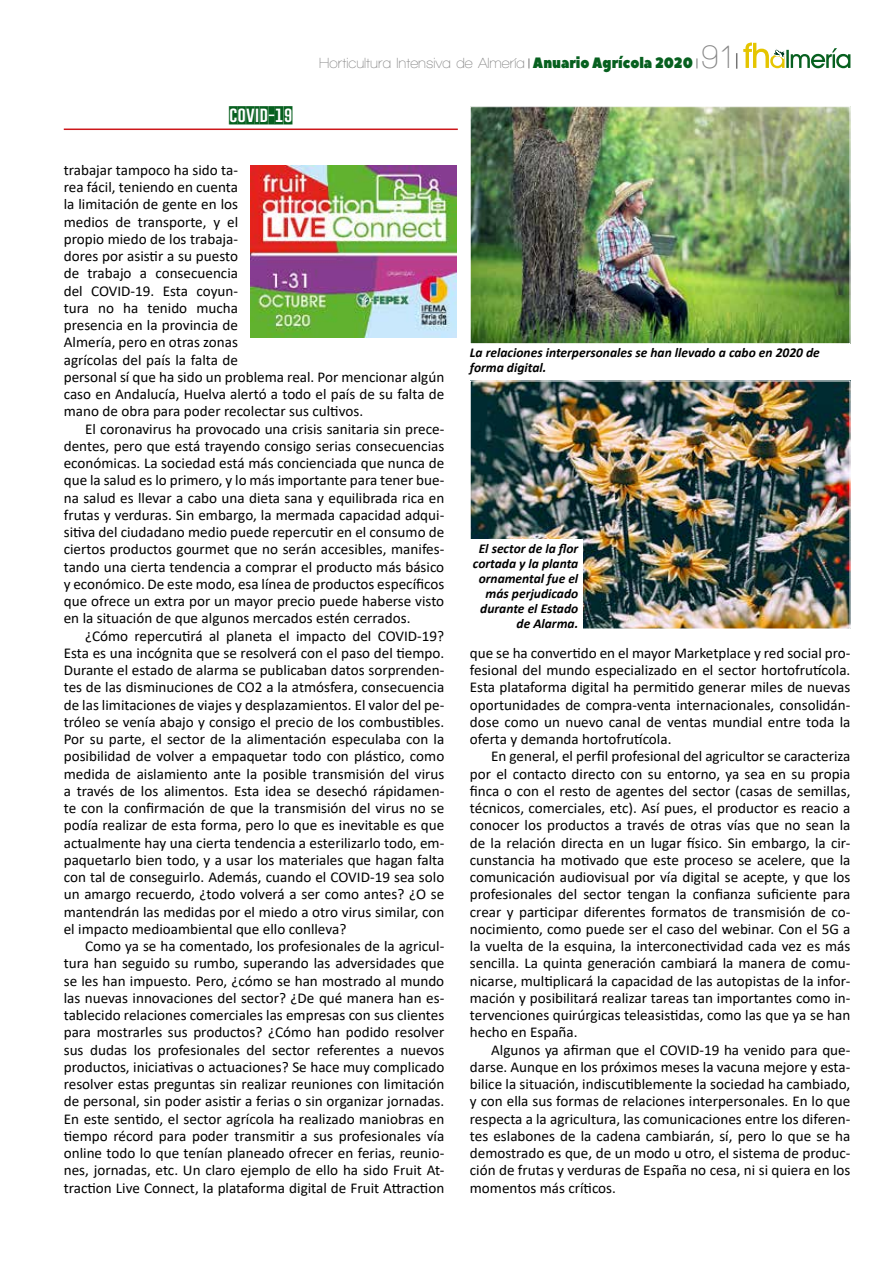
<style>
.page{position:relative;width:893px;height:1263px;background:#fff}
.page>*{position:absolute;margin:0;border:0;box-sizing:border-box;transform-origin:0 0}
.t1{font:600 34.5px "Walkway";color:#878787;scale:.9 1}
.t2{font:18px "Gobold Blocky";color:#07601f;scale:1.2 1}
.t3{font:15px/17.2px "Calibri";color:#000;text-align:justify}
.t4{font:600 15px "Walkway";color:#878787}
.t5{font:italic 700 13.5px/15px "Calibri";color:#000}
.s1{font-size:13.5px;color:#000}
.s2{font-family:"Peace Sans";font-weight:400;color:#07601f}
.s3{font-size:21px;color:#000}
</style>
<div class="page">
<svg style="left:743px;top:43px;width:107px;height:25px"></svg>
<hr style="left:64px;top:129px;width:394px;height:1px;background:#cd171a">
<img style="left:472px;top:108px;width:376px;height:234px">
<div style="left:470px;top:106px;width:380px;height:238px;border:1px solid #fff"></div>
<img style="left:472px;top:383px;width:376px;height:244px">
<div style="left:470px;top:381px;width:380px;height:248px;border:1px solid #fff"></div>
<img style="left:251px;top:166px;width:206px;height:171px">
<div style="left:466px;top:539px;width:117px;height:92px;background:#fff"></div>
<p class="t2" style="left:229px;top:104px;width:54px">COVID-19</p>
<p class="t4" style="left:319px;top:55px;width:381px">Horticultura Intensiva de Almería <span class="s1">|</span> <span class="s2">Anuario Agrícola 2020</span> <span class="s1">|</span></p>
<h1 class="t1" style="left:701px;top:38px;width:44px">91<span class="s3">|</span></h1>
<p class="t3" style="left:64px;top:161px;width:382px;text-align:left">trabajar tampoco ha sido ta-<br>rea fácil, teniendo en cuenta<br>la limitación de gente en los<br>medios de transporte, y el<br>propio miedo de los trabaja-<br>dores por asistir a su puesto<br>de trabajo a consecuencia<br>del COVID-19. Esta coyun-<br>tura no ha tenido mucha<br>presencia en la provincia de<br>Almería, pero en otras zonas<br>agrícolas del país la falta de<br>personal sí que ha sido un problema real. Por mencionar algún caso en Andalucía, Huelva alertó a todo el país de su falta de mano de obra para poder recolectar sus cultivos.</p>
<p class="t3" style="left:64px;top:420px;width:382px;text-indent:21px">El coronavirus ha provocado una crisis sanitaria sin prece&shy;dentes, pero que está trayendo consigo serias consecuencias económicas. La sociedad está más concienciada que nunca de que la salud es lo primero, y lo más importante para tener bue&shy;na salud es llevar a cabo una dieta sana y equilibrada rica en frutas y verduras. Sin embargo, la mermada capacidad adqui&shy;sitiva del ciudadano medio puede repercutir en el consumo de ciertos productos gourmet que no serán accesibles, manifes&shy;tando una cierta tendencia a comprar el producto más básico y económico. De este modo, esa línea de productos específicos que ofrece un extra por un mayor precio puede haberse visto en la situación de que algunos mercados estén cerrados.</p>
<p class="t3" style="left:64px;top:627px;width:382px;text-indent:21px">¿Cómo repercutirá al planeta el impacto del COVID-19?<br>Esta es una incógnita que se resolverá con el paso del tiempo.<br>Durante el estado de alarma se publicaban datos sorprenden&shy;tes de las disminuciones de CO2 a la atmósfera, consecuencia de las limitaciones de viajes y desplazamientos. El valor del pe&shy;tróleo se venía abajo y consigo el precio de los combustibles.<br>Por su parte, el sector de la alimentación especulaba con la posibilidad de volver a empaquetar todo con plástico, como medida de aislamiento ante la posible transmisión del virus a través de los alimentos. Esta idea se desechó rápidamen&shy;te con la confirmación de que la transmisión del virus no se podía realizar de esta forma, pero lo que es inevitable es que actualmente hay una cierta tendencia a esterilizarlo todo, em&shy;paquetarlo bien todo, y a usar los materiales que hagan falta con tal de conseguirlo. Además, cuando el COVID-19 sea solo un amargo recuerdo, ¿todo volverá a ser como antes? ¿O se mantendrán las medidas por el miedo a otro virus similar, con el impacto medioambiental que ello conlleva?</p>
<p class="t3" style="left:64px;top:937px;width:382px;text-indent:21px">Como ya se ha comentado, los profesionales de la agricul&shy;tura han seguido su rumbo, superando las adversidades que se les han impuesto. Pero, ¿cómo se han mostrado al mundo las nuevas innovaciones del sector? ¿De qué manera han es&shy;tablecido relaciones comerciales las empresas con sus clientes para mostrarles sus productos? ¿Cómo han podido resolver sus dudas los profesionales del sector referentes a nuevos productos, iniciativas o actuaciones? Se hace muy complicado resolver estas preguntas sin realizar reuniones con limitación de personal, sin poder asistir a ferias o sin organizar jornadas.<br>En este sentido, el sector agrícola ha realizado maniobras en tiempo récord para poder transmitir a sus profesionales vía online todo lo que tenían planeado ofrecer en ferias, reunio&shy;nes, jornadas, etc. Un claro ejemplo de ello ha sido Fruit At&shy;traction Live Connect, la plataforma digital de Fruit Attraction</p>
<p class="t5" style="left:470px;top:345px;width:351px">La relaciones interpersonales se han llevado a cabo en 2020 de forma digital.</p>
<p class="t5" style="left:473px;top:540px;width:107px;text-align:right">El sector de la flor cortada y la planta ornamental fue el más perjudicado durante el Estado de Alarma.</p>
<p class="t3" style="left:470px;top:644px;width:382px">que se ha convertido en el mayor Marketplace y red social pro&shy;fesional del mundo especializado en el sector hortofrutícola.<br>Esta plataforma digital ha permitido generar miles de nuevas oportunidades de compra-venta internacionales, consolidán&shy;dose como un nuevo canal de ventas mundial entre toda la oferta y demanda hortofrutícola.</p>
<p class="t3" style="left:470px;top:747px;width:382px;text-indent:21px">En general, el perfil profesional del agricultor se caracteriza por el contacto directo con su entorno, ya sea en su propia finca o con el resto de agentes del sector (casas de semillas, técnicos, comerciales, etc). Así pues, el productor es reacio a conocer los productos a través de otras vías que no sean la de la relación directa en un lugar físico. Sin embargo, la cir&shy;cunstancia ha motivado que este proceso se acelere, que la comunicación audiovisual por vía digital se acepte, y que los profesionales del sector tengan la confianza suficiente para crear y participar diferentes formatos de transmisión de co&shy;nocimiento, como puede ser el caso del webinar. Con el 5G a la vuelta de la esquina, la interconectividad cada vez es más sencilla. La quinta generación cambiará la manera de comu&shy;nicarse, multiplicará la capacidad de las autopistas de la infor&shy;mación y posibilitará realizar tareas tan importantes como in&shy;tervenciones quirúrgicas teleasistidas, como las que ya se han hecho en España.</p>
<p class="t3" style="left:470px;top:1041px;width:382px;text-indent:21px">Algunos ya afirman que el COVID-19 ha venido para que&shy;darse. Aunque en los próximos meses la vacuna mejore y esta&shy;bilice la situación, indiscutiblemente la sociedad ha cambiado, y con ella sus formas de relaciones interpersonales. En lo que respecta a la agricultura, las comunicaciones entre los diferen&shy;tes eslabones de la cadena cambiarán, sí, pero lo que se ha demostrado es que, de un modo u otro, el sistema de produc&shy;ción de frutas y verduras de España no cesa, ni si quiera en los momentos más críticos.</p>
</div>
